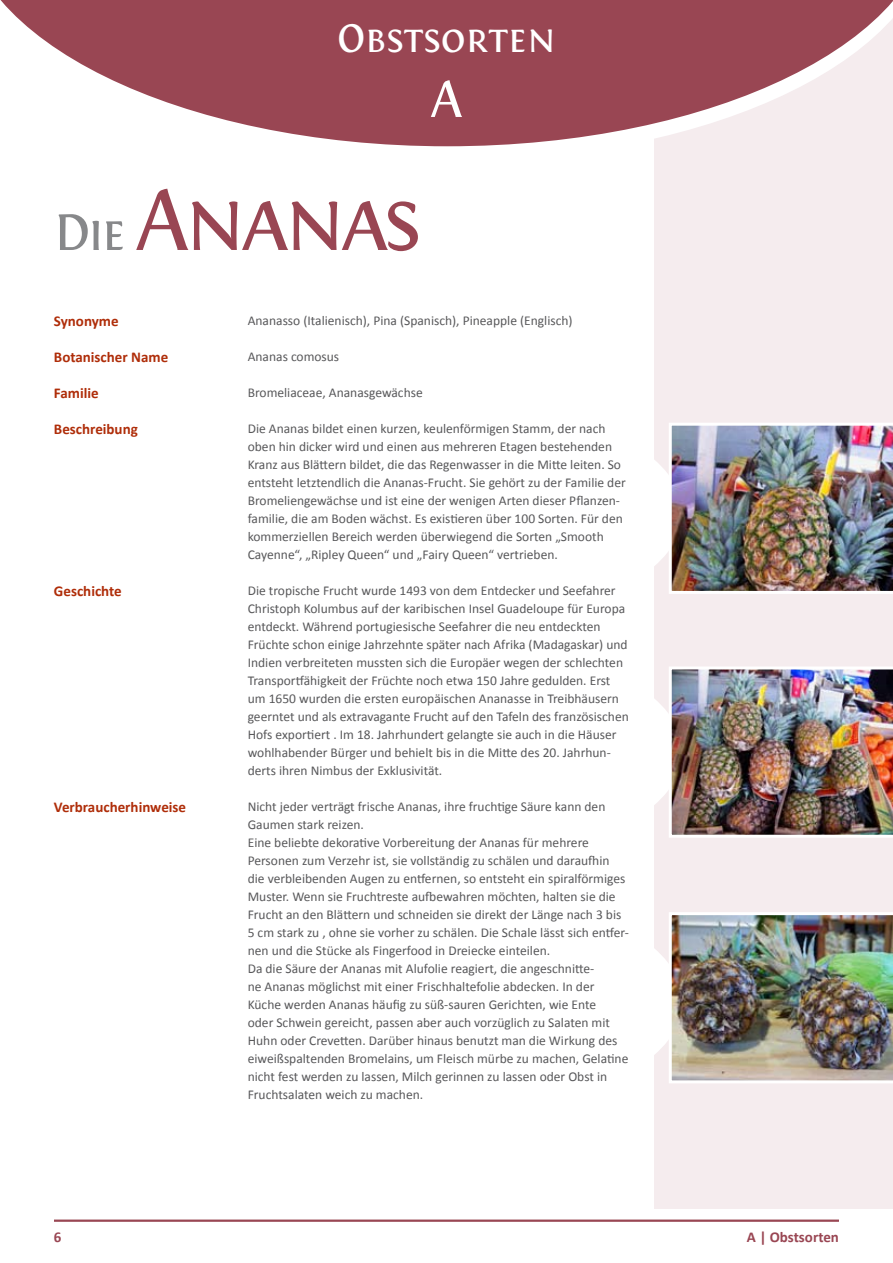
<style>
.page{position:relative;width:893px;height:1263px;background:#fff}
.page>*{position:absolute;margin:0;border:0;box-sizing:border-box;transform-origin:0 0}
.t1{font:90px "Fontin Small Caps";letter-spacing:-.05em;color:#994653}
.t2{font:54px "Fontin Small Caps";color:#fff}
.t3{font:42px "Fontin Small Caps";color:#fff}
.t4{font:700 15px "Calibri";color:#af2d09}
.t5{font:700 15px "Calibri";color:#994653}
.t6{font:13.5px/18px "Calibri";color:#58585a}
.s1{font-size:54px;color:#87888a}
</style>
<div class="page">
<div style="left:654px;top:1px;width:238px;height:1208px;background:#f5ecee"></div>
<svg style="left:654px;top:699px;width:15px;height:106px;background:#fdfcfc"></svg>
<svg style="left:654px;top:460px;width:15px;height:106px;background:#fdfcfc"></svg>
<svg style="left:654px;top:949px;width:15px;height:106px;background:#fdfcfc"></svg>
<svg style="left:0;top:0;width:893px;height:146px;fill:#994653"></svg>
<hr style="left:54px;top:1219px;width:785px;height:3px;background:#994653">
<img style="left:669px;top:423px;width:224px;height:171px">
<img style="left:669px;top:667px;width:224px;height:171px">
<img style="left:669px;top:912px;width:224px;height:171px">
<h3 class="t3" style="left:337px;top:15px;width:220px">Obstsorten</h3>
<h2 class="t2" style="left:431px;top:69px;width:33px">A</h2>
<h1 class="t1" style="left:54px;top:170px;width:368px"><span class="s1">Die</span> Ananas</h1>
<p class="t4" style="left:54px;top:312px;width:66px">Synonyme</p>
<p class="t4" style="left:54px;top:348px;width:116px">Botanischer Name</p>
<p class="t4" style="left:54px;top:384px;width:46px">Familie</p>
<p class="t4" style="left:54px;top:420px;width:85px">Beschreibung</p>
<p class="t4" style="left:54px;top:582px;width:69px">Geschichte</p>
<p class="t4" style="left:54px;top:798px;width:134px">Verbraucherhinweise</p>
<p class="t5" style="left:54px;top:1227px;width:9px">6</p>
<p class="t6" style="left:248px;top:312px;width:326px">Ananasso (Italienisch), Pina (Spanisch), Pineapple (Englisch)</p>
<p class="t6" style="left:248px;top:348px;width:93px">Ananas comosus</p>
<p class="t6" style="left:248px;top:384px;width:177px">Bromeliaceae, Ananasgewächse</p>
<p class="t6" style="left:248px;top:420px;width:380px">Die Ananas bildet einen kurzen, keulenförmigen Stamm, der nach oben hin dicker wird und einen aus mehreren Etagen bestehenden Kranz aus Blättern bildet, die das Regenwasser in die Mitte leiten. So entsteht letztendlich die Ananas-Frucht. Sie gehört zu der Familie der Bromeliengewächse und ist eine der wenigen Arten dieser Pflanzen&shy;familie, die am Boden wächst. Es existieren über 100 Sorten. Für den kommerziellen Bereich werden überwiegend die Sorten „Smooth Cayenne“, „Ripley Queen“ und „Fairy Queen“ vertrieben.</p>
<p class="t6" style="left:248px;top:582px;width:383px">Die tropische Frucht wurde 1493 von dem Entdecker und Seefahrer Christoph Kolumbus auf der karibischen Insel Guadeloupe für Europa entdeckt. Während portugiesische Seefahrer die neu entdeckten Früchte schon einige Jahrzehnte später nach Afrika (Madagaskar) und Indien verbreiteten mussten sich die Europäer wegen der schlechten Transportfähigkeit der Früchte noch etwa 150 Jahre gedulden. Erst um 1650 wurden die ersten europäischen Ananasse in Treibhäusern geerntet und als extravagante Frucht auf den Tafeln des französischen Hofs exportiert . Im 18. Jahrhundert gelangte sie auch in die Häuser wohlhabender Bürger und behielt bis in die Mitte des 20. Jahrhun&shy;derts ihren Nimbus der Exklusivität.</p>
<p class="t6" style="left:248px;top:798px;width:383px">Nicht jeder verträgt frische Ananas, ihre fruchtige Säure kann den Gaumen stark reizen.<br>Eine beliebte dekorative Vorbereitung der Ananas für mehrere Personen zum Verzehr ist, sie vollständig zu schälen und daraufhin die verbleibenden Augen zu entfernen, so entsteht ein spiralförmiges Muster. Wenn sie Fruchtreste aufbewahren möchten, halten sie die Frucht an den Blättern und schneiden sie direkt der Länge nach 3 bis 5 cm stark zu , ohne sie vorher zu schälen. Die Schale lässt sich entfer&shy;nen und die Stücke als Fingerfood in Dreiecke einteilen.<br>Da die Säure der Ananas mit Alufolie reagiert, die angeschnitte-<br>ne Ananas möglichst mit einer Frischhaltefolie abdecken. In der Küche werden Ananas häufig zu süß-sauren Gerichten, wie Ente<br>oder Schwein gereicht, passen aber auch vorzüglich zu Salaten mit Huhn oder Crevetten. Darüber hinaus benutzt man die Wirkung des eiweißspaltenden Bromelains, um Fleisch mürbe zu machen, Gelatine nicht fest werden zu lassen, Milch gerinnen zu lassen oder Obst in Fruchtsalaten weich zu machen.</p>
<p class="t5" style="left:747px;top:1228px;width:94px">A | Obstsorten</p>
</div>
